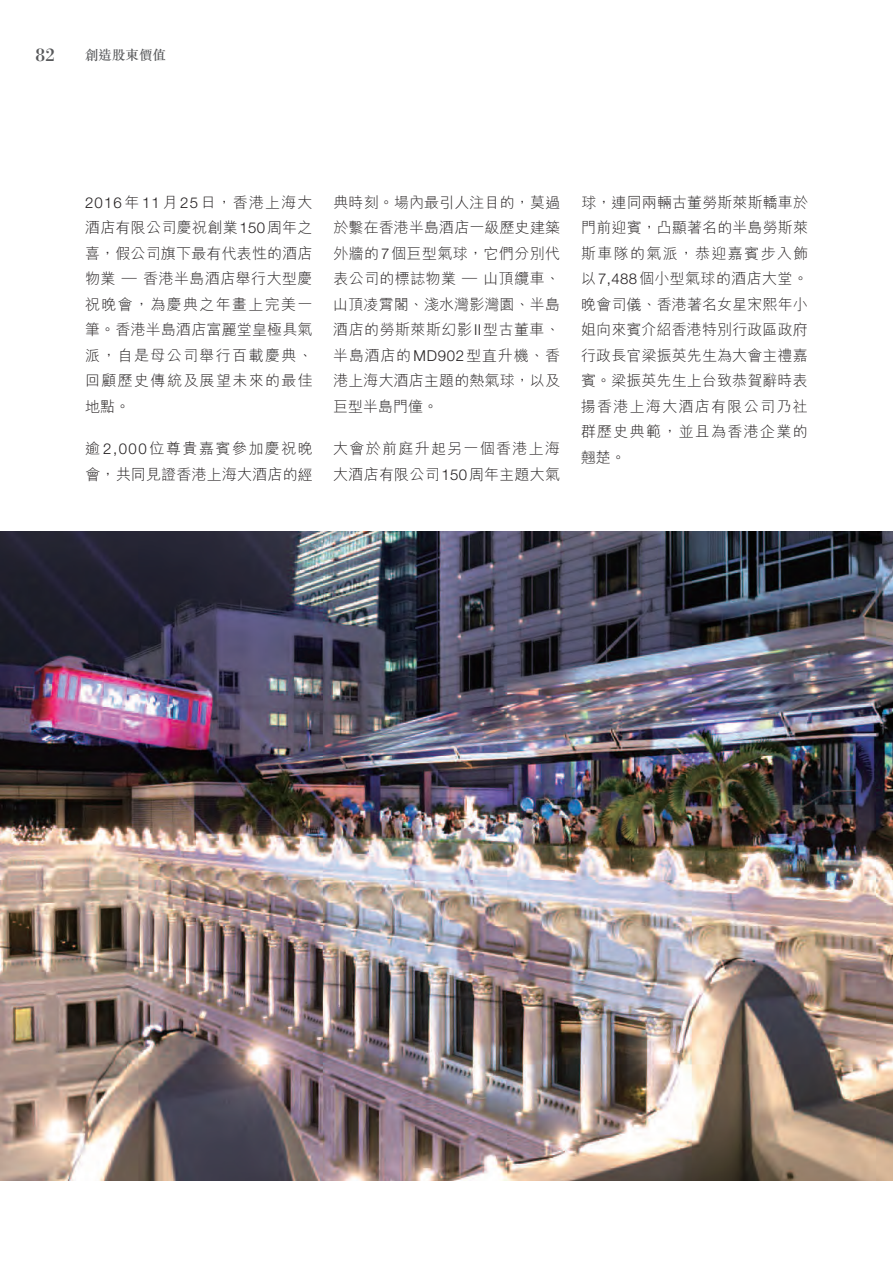
<style>
.page{position:relative;width:893px;height:1263px;background:#fff}
.page>*{position:absolute;margin:0;border:0;box-sizing:border-box;transform-origin:0 0}
.t1{font:19.5px "Bodoni";color:#57585a}
.t2{font:300 15px/25.5px "M Hei HK";letter-spacing:.03em;color:#231f20;text-align:justify}
.t3{font:300 15px/25.5px "M Hei HK";letter-spacing:.01em;color:#231f20}
.t4{font:300 15px/25.5px "M Hei HK";letter-spacing:.085em;color:#231f20}
.t5{font:500 13.5px "M Sung HK";color:#57585a}
.s1{font-family:"Helvetica Neue"}
</style>
<div class="page">
<img style="left:0;top:531px;width:893px;height:649px">
<h1 class="t1" style="left:36px;top:43px;width:21px">82</h1>
<p class="t5" style="left:85px;top:46px;width:82px">創造股東價值</p>
<p class="t2" style="left:85px;top:189px;width:229px"><span class="s1">2016</span>年<span class="s1">11</span>月<span class="s1">25</span>日，香港上海大酒店有限公司慶祝創業<span class="s1">150</span>周年之喜，假公司旗下最有代表性的酒店物業 ─ 香港半島酒店舉行大型慶祝晚會，為慶典之年畫上完美一筆。香港半島酒店富麗堂皇極具氣派，自是母公司舉行百載慶典、回顧歷史傳統及展望未來的最佳地點。</p>
<p class="t3" style="left:85px;top:435px;width:229px">逾<span class="s1">2,000</span>位尊貴嘉賓參加慶祝晚會，共同見證香港上海大酒店的經</p>
<p class="t2" style="left:333px;top:189px;width:228px">典時刻。場內最引人注目的，莫過於繫在香港半島酒店一級歷史建築外牆的<span class="s1">7</span>個巨型氣球，它們分別代表公司的標誌物業 ─ 山頂纜車、山頂凌霄閣、淺水灣影灣園、半島酒店的勞斯萊斯幻影<span class="s1">II</span>型古董車、半島酒店的<span class="s1">MD902</span>型直升機、香港上海大酒店主題的熱氣球，以及巨型半島門僮。</p>
<p class="t4" style="left:333px;top:435px;width:228px">大會於前庭升起另一個香港上海大酒店有限公司<span class="s1">150</span>周年主題大氣</p>
<p class="t2" style="left:581px;top:189px;width:229px">球，連同兩輛古董勞斯萊斯轎車於門前迎賓，凸顯著名的半島勞斯萊斯車隊的氣派，恭迎嘉賓步入飾以<span class="s1">7,488</span>個小型氣球的酒店大堂。晚會司儀、香港著名女星宋熙年小姐向來賓介紹香港特別行政區政府行政長官梁振英先生為大會主禮嘉賓。梁振英先生上台致恭賀辭時表揚香港上海大酒店有限公司乃社群歷史典範，並且為香港企業的翹楚。</p>
</div>
